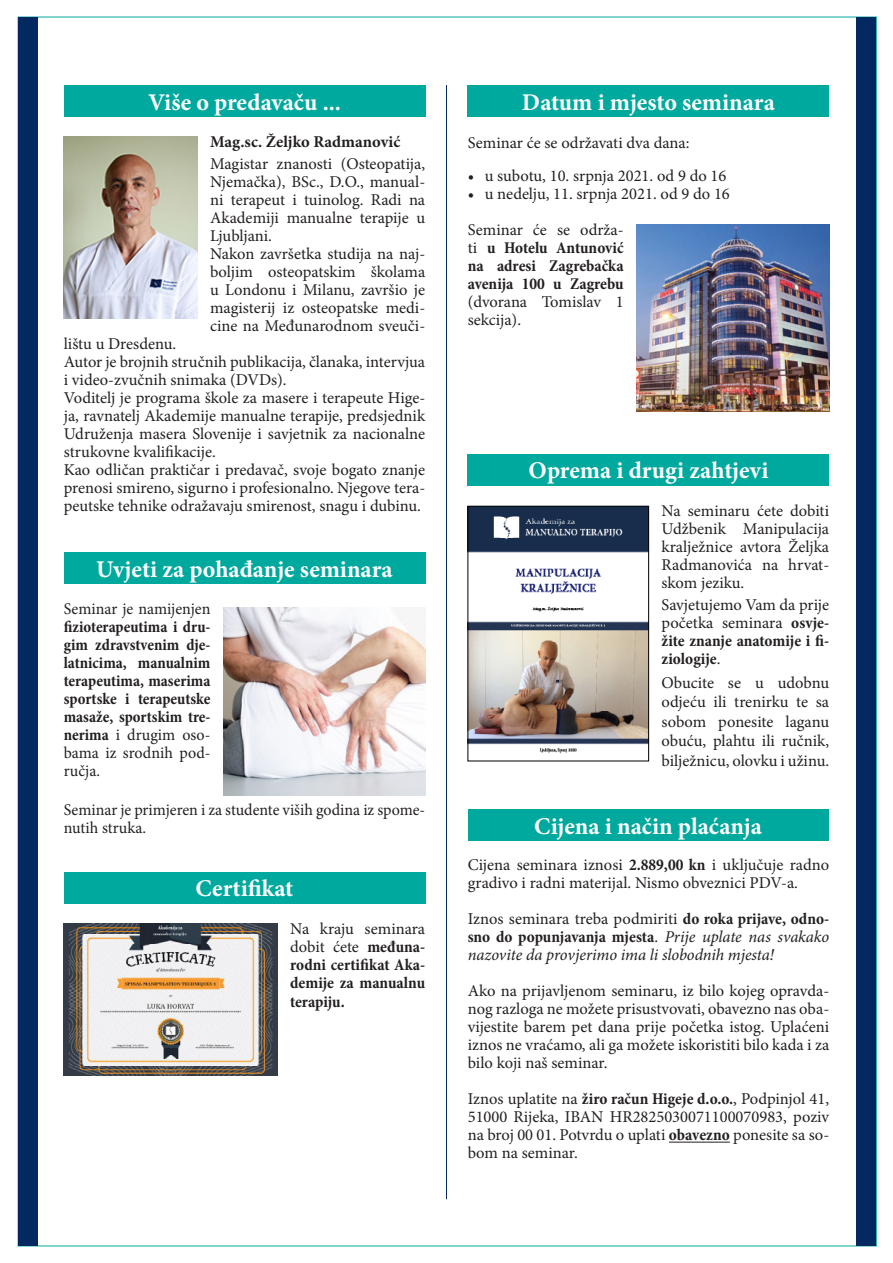
<style>
.page{position:relative;width:893px;height:1263px;background:#fff}
.page>*{position:absolute;margin:0;border:0;box-sizing:border-box;transform-origin:0 0}
.t1{font:700 24px "Minion Pro";color:#fff}
.t2{font:16.5px/18px "Minion Pro";color:#231f20;text-align:justify}
.t3{font:700 condensed 16.5px/18px "Minion Pro";color:#231f20;text-align:justify}
.t4{font:italic 16.5px/18px "Minion Pro";letter-spacing:-.01em;color:#231f20;text-align:justify}
.t5{font:700 16.5px "Minion Pro";color:#231f20}
.s1{font-weight:400;font-stretch:normal}
.s2{font-weight:700;font-stretch:condensed}
.s3{font-style:normal}
.s4{font-weight:700;font-style:normal;font-stretch:condensed}
</style>
<div class="page">
<div style="left:18px;top:17px;width:20px;height:1228px;background:#042961"></div>
<div style="left:857px;top:17px;width:19px;height:1228px;background:#042961"></div>
<hr style="left:446px;top:85px;width:1px;height:1114px;background:#042961">
<div style="left:64px;top:552px;width:361px;height:32px;background:#00a99d"></div>
<div style="left:468px;top:85px;width:361px;height:32px;background:#00a99d"></div>
<div style="left:468px;top:454px;width:361px;height:32px;background:#00a99d"></div>
<div style="left:468px;top:809px;width:360px;height:32px;background:#00a99d"></div>
<hr style="left:669px;top:1142px;width:61px;height:1px;background:#231f20">
<img style="left:636px;top:224px;width:193px;height:188px">
<div style="left:64px;top:85px;width:361px;height:32px;background:#00a99d"></div>
<img style="left:64px;top:137px;width:133px;height:182px">
<img style="left:470px;top:508px;width:177px;height:246px">
<div style="left:468px;top:506px;width:181px;height:255px;border:1px solid #000"></div>
<img style="left:223px;top:607px;width:202px;height:188px">
<div style="left:64px;top:872px;width:361px;height:32px;background:#00a99d"></div>
<img style="left:64px;top:924px;width:213px;height:151px">
<p class="t1" style="left:148px;top:85px;width:194px">Više o predavaču ...</p>
<p class="t5" style="left:210px;top:130px;width:192px">Mag.sc. Željko Radmanović</p>
<p class="t2" style="left:210px;top:155px;width:217px">Magistar znanosti (Osteopatija, Njemačka), BSc., D.O., manual&shy;ni terapeut i tuinolog. Radi na Akademiji manualne terapije u Ljubljani.</p>
<p class="t2" style="left:210px;top:245px;width:217px">Nakon završetka studija na naj&shy;boljim osteopatskim školama u Londonu i Milanu, završio je magisterij iz osteopatske medi&shy;cine na Međunarodnom sveuči-</p>
<p class="t2" style="left:64px;top:335px;width:114px">lištu u Dresdenu.</p>
<p class="t2" style="left:64px;top:353px;width:363px">Autor je brojnih stručnih publikacija, članaka, intervjua i video-zvučnih snimaka (DVDs).</p>
<p class="t2" style="left:64px;top:389px;width:363px">Voditelj je programa škole za masere i terapeute Hige&shy;ja, ravnatelj Akademije manualne terapije, predsjednik Udruženja masera Slovenije i savjetnik za nacionalne strukovne kvalifikacije.</p>
<p class="t2" style="left:64px;top:461px;width:363px">Kao odličan praktičar i predavač, svoje bogato znanje prenosi smireno, sigurno i profesionalno. Njegove tera&shy;peutske tehnike odražavaju smirenost, snagu i dubinu.</p>
<p class="t1" style="left:96px;top:552px;width:298px">Uvjeti za pohađanje seminara</p>
<p class="t3" style="left:64px;top:599px;width:148px"><span class="s1">Seminar je namijenjen </span>fizioterapeutima i dru&shy;gim zdravstvenim dje&shy;latnicima, manualnim terapeutima, maserima sportske i terapeutske masaže, sportskim tre&shy;nerima <span class="s1">i drugim oso&shy;bama iz srodnih pod&shy;ručja.</span></p>
<p class="t2" style="left:64px;top:801px;width:363px">Seminar je primjeren i za studente viših godina iz spome&shy;nutih struka.</p>
<p class="t1" style="left:196px;top:872px;width:99px">Certifikat</p>
<p class="t3" style="left:290px;top:919px;width:137px"><span class="s1">Na kraju seminara dobit ćete</span> međuna&shy;rodni certifikat Aka&shy;demije za manualnu</p>
<p class="t3" style="left:290px;top:993px;width:56px">terapiju.</p>
<p class="t1" style="left:522px;top:85px;width:255px">Datum i mjesto seminara</p>
<p class="t2" style="left:468px;top:134px;width:223px">Seminar će se održavati dva dana:</p>
<p class="t2" style="left:468px;top:167px;width:260px">• u subotu, 10. srpnja 2021. od 9 do 16</p>
<p class="t2" style="left:468px;top:185px;width:264px">• u nedelju, 11. srpnja 2021. od 9 do 16</p>
<p class="t3" style="left:468px;top:221px;width:157px"><span class="s1">Seminar će se održa&shy;ti</span> u Hotelu Antunović na adresi Zagrebačka avenija 100 u Zagrebu <span class="s1">(dvorana Tomislav 1 sekcija).</span></p>
<p class="t1" style="left:528px;top:454px;width:241px">Oprema i drugi zahtjevi</p>
<p class="t2" style="left:661px;top:501px;width:169px">Na seminaru ćete dobiti Udžbenik Manipulacija kralježnice avtora Željka Radmanovića na hrvat&shy;skom jeziku.</p>
<p class="t3" style="left:661px;top:596px;width:169px"><span class="s1">Savjetujemo Vam da prije početka seminara</span> osvje&shy;žite znanje anatomije i fi&shy;ziologije<span class="s1">.</span></p>
<p class="t2" style="left:661px;top:673px;width:169px;line-height:19.5px">Obucite se u udobnu odjeću ili trenirku te sa sobom ponesite laganu obuću, plahtu ili ručnik, bilježnicu, olovku i užinu.</p>
<p class="t1" style="left:534px;top:809px;width:229px">Cijena i način plaćanja</p>
<p class="t2" style="left:468px;top:856px;width:363px">Cijena seminara iznosi <span class="s2">2.889,00 kn</span> i uključuje radno gradivo i radni materijal. Nismo obveznici PDV-a.</p>
<p class="t4" style="left:468px;top:910px;width:363px"><span class="s3">Iznos seminara treba podmiriti</span> <span class="s4">do roka prijave, odno&shy;sno do popunjavanja mjesta</span><span class="s3">.</span> Prije uplate nas svakako nazovite da provjerimo ima li slobodnih mjesta!</p>
<p class="t2" style="left:468px;top:982px;width:363px">Ako na prijavljenom seminaru, iz bilo kojeg opravda&shy;nog razloga ne možete prisustvovati, obavezno nas oba&shy;vijestite barem pet dana prije početka istog. Uplaćeni iznos ne vraćamo, ali ga možete iskoristiti bilo kada i za bilo koji naš seminar.</p>
<p class="t2" style="left:468px;top:1090px;width:363px">Iznos uplatite na <span class="s2">žiro račun Higeje d.o.o.</span>, Podpinjol 41, 51000 Rijeka, IBAN HR2825030071100070983, poziv na broj 00 01. Potvrdu o uplati <span class="s2">obavezno</span> ponesite sa so&shy;bom na seminar.</p>
</div>
